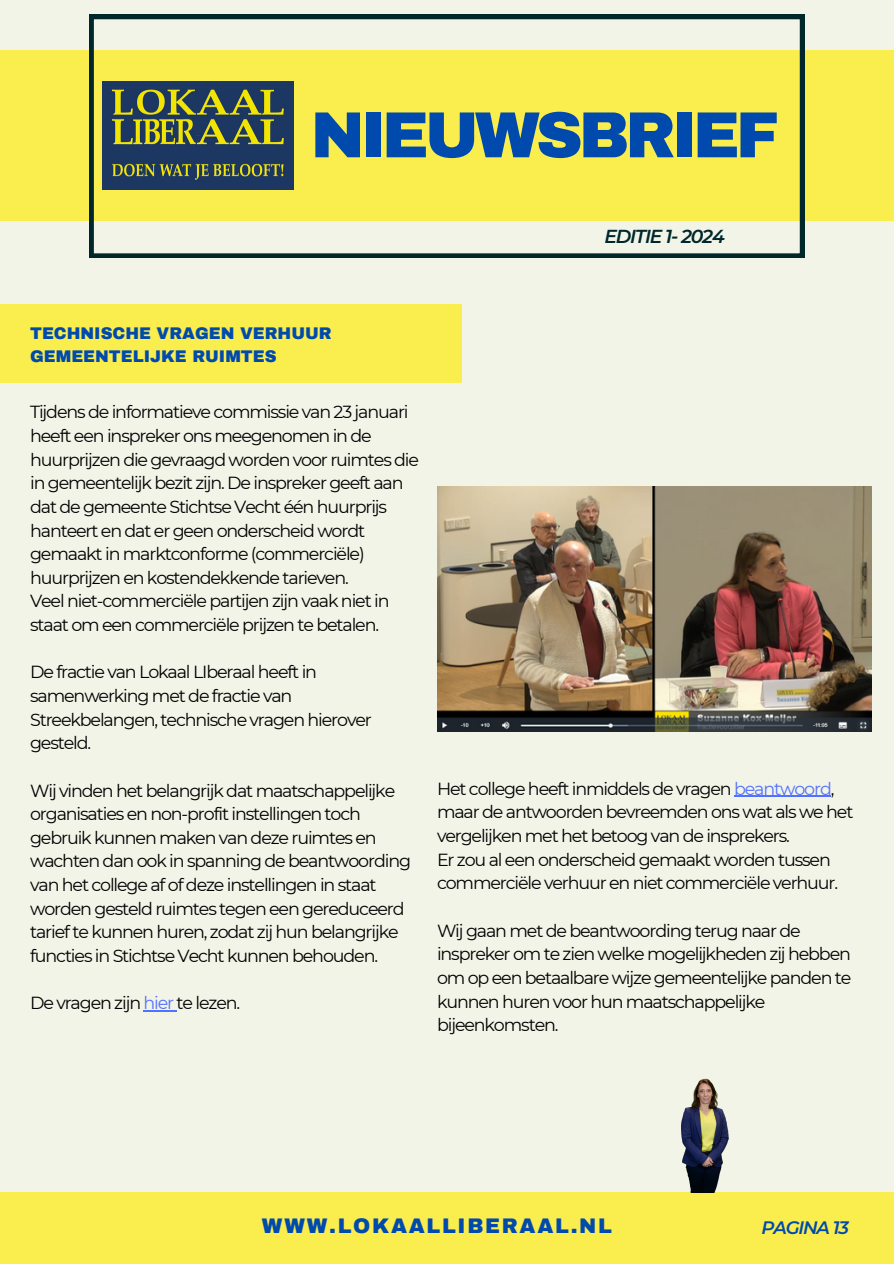
<style>
.page{position:relative;width:894px;height:1264px;background:#fff}
.page>*{position:absolute;margin:0;border:0;box-sizing:border-box;transform-origin:0 0}
.t1{font:900 65.1px "Archivo";letter-spacing:-.065em;color:#004aad}
.t2{font:900 20.7px "Archivo";letter-spacing:.085em;color:#004aad}
.t3{font:italic 600 18.75px "Montserrat";letter-spacing:-.065em;color:#00272b}
.t4{font:italic 600 18px "Montserrat";letter-spacing:-.065em;color:#004aad}
.t5{font:17.55px/23.7px "Montserrat";letter-spacing:-.065em;color:#000}
.t6{font:900 16.5px/22.5px "Archivo";color:#004aad}
.s1{color:#5271ff}
</style>
<div class="page">
<div style="left:0;top:0;width:893px;height:1263px;background:#f2f4e8"></div>
<div style="left:0;top:50px;width:893px;height:171px;background:#faee4f"></div>
<svg style="left:89px;top:15px;width:715px;height:243px"></svg>
<div style="left:0;top:304px;width:462px;height:79px;background:#faee4f"></div>
<img style="left:102px;top:82px;width:192px;height:108px">
<div style="left:0;top:1192px;width:893px;height:71px;background:#faee4f"></div>
<img style="left:681px;top:1078px;width:48px;height:114px">
<img style="left:437px;top:486px;width:434px;height:245px">
<hr style="left:143px;top:1010px;width:34px;height:1px;background:#5271ff">
<hr style="left:733px;top:796px;width:97px;height:1px;background:#5271ff">
<h1 class="t1" style="left:310px;top:100px;width:470px">NIEUWSBRIEF</h1>
<p class="t3" style="left:604px;top:225px;width:122px">EDITIE 1- 2024</p>
<p class="t6" style="left:30px;top:322px;width:303px">TECHNISCHE VRAGEN VERHUUR<br>GEMEENTELIJKE RUIMTES</p>
<p class="t5" style="left:30px;top:400px;width:390px">Tijdens de informatieve commissie van 23januari heeft een inspreker ons meegenomen in de huurprijzen die gevraagd worden voor ruimtes die in gemeentelijk bezit zijn. De inspreker geeft aan dat de gemeente Stichtse Vecht één huurprijs hanteert en dat er geen onderscheid wordt gemaakt in marktconforme (commerciële) huurprijzen en kostendekkende tarieven.<br>Veel niet-commerciële partijen zijn vaak niet in staat om een commerciële prijzen te betalen.</p>
<p class="t5" style="left:30px;top:660px;width:343px">De fractie van Lokaal LIberaal heeft in samenwerking met de fractie van<br>Streekbelangen, technische vragen hierover gesteld.</p>
<p class="t5" style="left:30px;top:778px;width:382px">Wij vinden het belangrijk dat maatschappelijke organisaties en non-profit instellingen toch gebruik kunnen maken van deze ruimtes en wachten dan ook in spanning de beantwoording van het college af of deze instellingen in staat worden gesteld ruimtes tegen een gereduceerd tarief te kunnen huren, zodat zij hun belangrijke functies in Stichtse Vecht kunnen behouden.</p>
<p class="t5" style="left:30px;top:991px;width:211px">De vragen zijn <span class="s1">hier</span> te lezen.</p>
<p class="t5" style="left:437px;top:776px;width:418px">Het college heeft inmiddels de vragen <span class="s1">beantwoord</span>, maar de antwoorden bevreemden ons wat als we het vergelijken met het betoog van de insprekers.<br>Er zou al een onderscheid gemaakt worden tussen commerciële verhuur en niet commerciële verhuur.</p>
<p class="t5" style="left:437px;top:918px;width:416px">Wij gaan met de beantwoording terug naar de inspreker om te zien welke mogelijkheden zij hebben om op een betaalbare wijze gemeentelijke panden te kunnen huren voor hun maatschappelijke bijeenkomsten.</p>
<p class="t2" style="left:262px;top:1214px;width:351px">WWW.LOKAALLIBERAAL.NL</p>
<p class="t4" style="left:761px;top:1216px;width:89px">PAGINA 13</p>
</div>
